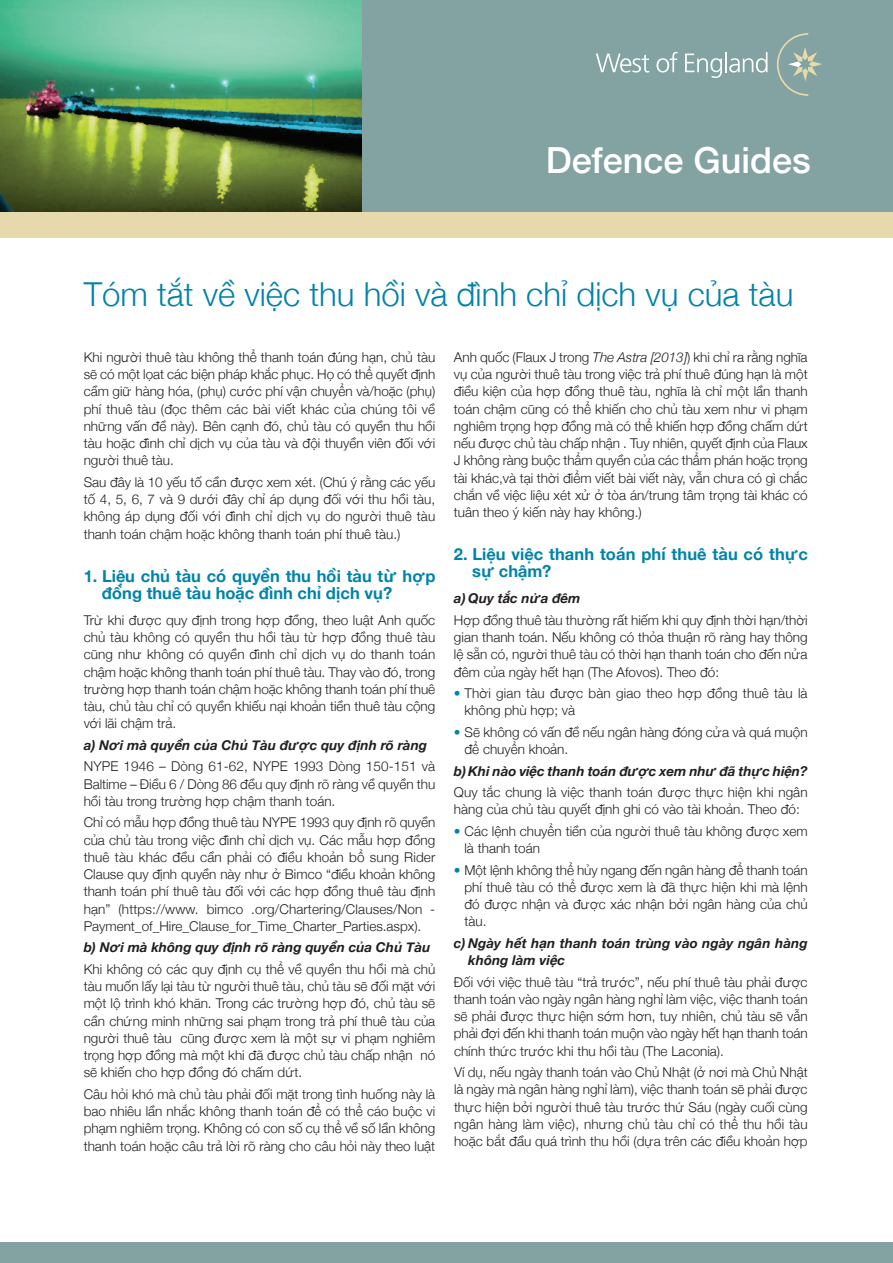
<style>
.page{position:relative;width:893px;height:1263px;background:#fff}
.page>*{position:absolute;margin:0;border:0;box-sizing:border-box;transform-origin:0 0}
.t1{font:500 36px "Helvetica Neue";color:#fff}
.t2{font:300 33px "Helvetica Neue";color:#0083a9}
.t3{font:700 16.5px/17.2px "Helvetica Neue";color:#0083a9}
.t4{font:300 13.5px/17.2px "Helvetica Neue";color:#231f20;text-align:justify}
.t5{font:italic 700 13.5px/17.2px "Helvetica Neue";color:#231f20}
.s1{font-style:italic}
.s2{color:#0083a9}
</style>
<div class="page">
<div style="left:0;top:1242px;width:893px;height:21px;background:#83a2a2"></div>
<div style="left:0;top:0;width:893px;height:218px;background:#83a2a2"></div>
<img style="left:0;top:0;width:361px;height:213px">
<svg style="left:777px;top:33px;width:45px;height:63px"></svg>
<svg style="left:596px;top:54px;width:53px;height:19px"></svg>
<svg style="left:656px;top:52px;width:22px;height:21px"></svg>
<svg style="left:685px;top:54px;width:37px;height:24px"></svg>
<hr style="left:725px;top:52px;width:2px;height:20px;background:#fff">
<svg style="left:729px;top:52px;width:38px;height:21px"></svg>
<div style="left:0;top:213px;width:893px;height:25px;background:#e6daac"></div>
<h1 class="t1" style="left:546px;top:138px;width:267px">Defence Guides</h1>
<h2 class="t2" style="left:84px;top:274px;width:711px">Tóm tắt về việc thu hồi và đình chỉ dịch vụ của tàu</h2>
<p class="t4" style="left:84px;top:348px;width:353px">Khi người thuê tàu không thể thanh toán đúng hạn, chủ tàu sẽ có một lọat các biện pháp khắc phục. Họ có thể quyết định cầm giữ hàng hóa, (phụ) cước phí vận chuyển và/hoặc (phụ) phí thuê tàu (đọc thêm các bài viết khác của chúng tôi về những vấn đề này). Bên cạnh đó, chủ tàu có quyền thu hồi tàu hoặc đình chỉ dịch vụ của tàu và đội thuyền viên đối với người thuê tàu.</p>
<p class="t4" style="left:84px;top:473px;width:353px">Sau đây là 10 yếu tố cần được xem xét. (Chú ý rằng các yếu tố 4, 5, 6, 7 và 9 dưới đây chỉ áp dụng đối với thu hồi tàu, không áp dụng đối với đình chỉ dịch vụ do người thuê tàu thanh toán chậm hoặc không thanh toán phí thuê tàu.)</p>
<p class="t3" style="left:102px;top:567px;width:335px;text-indent:-18px">1. Liệu chủ tàu có quyền thu hồi tàu từ hợp đồng thuê tàu hoặc đình chỉ dịch vụ?</p>
<p class="t4" style="left:84px;top:611px;width:353px">Trừ khi được quy định trong hợp đồng, theo luật Anh quốc chủ tàu không có quyền thu hồi tàu từ hợp đồng thuê tàu cũng như không có quyền đình chỉ dịch vụ do thanh toán chậm hoặc không thanh toán phí thuê tàu. Thay vào đó, trong trường hợp thanh toán chậm hoặc không thanh toán phí thuê tàu, chủ tàu chỉ có quyền khiếu nại khoản tiền thuê tàu cộng với lãi chậm trả.</p>
<p class="t5" style="left:84px;top:736px;width:345px">a) Nơi mà quyền của Chủ Tàu được quy định rõ ràng</p>
<p class="t4" style="left:84px;top:757px;width:353px">NYPE 1946 – Dòng 61-62, NYPE 1993 Dòng 150-151 và Baltime – Điều 6 / Dòng 86 đều quy định rõ ràng về quyền thu hồi tàu trong trường hợp chậm thanh toán.</p>
<p class="t4" style="left:84px;top:813px;width:353px">Chỉ có mẫu hợp đồng thuê tàu NYPE 1993 quy định rõ quyền của chủ tàu trong việc đình chỉ dịch vụ. Các mẫu hợp đồng thuê tàu khác đều cần phải có điều khoản bổ sung Rider Clause quy định quyền này như ở Bimco “điều khoản không thanh toán phí thuê tàu đối với các hợp đồng thuê tàu định hạn” (https://www. bimco .org/Chartering/Clauses/Non - Payment_of_Hire_Clause_for_Time_Charter_Parties.aspx).</p>
<p class="t5" style="left:84px;top:938px;width:348px">b) Nơi mà không quy định rõ ràng quyền của Chủ Tàu</p>
<p class="t4" style="left:84px;top:960px;width:353px">Khi không có các quy định cụ thể về quyền thu hồi mà chủ tàu muốn lấy lại tàu từ người thuê tàu, chủ tàu sẽ đối mặt với một lộ trình khó khăn. Trong các trường hợp đó, chủ tàu sẽ cần chứng minh những sai phạm trong trả phí thuê tàu của người thuê tàu cũng được xem là một sự vi phạm nghiêm trọng hợp đồng mà một khi đã được chủ tàu chấp nhận nó sẽ khiến cho hợp đồng đó chấm dứt.</p>
<p class="t4" style="left:84px;top:1085px;width:353px">Câu hỏi khó mà chủ tàu phải đối mặt trong tình huống này là bao nhiêu lần nhắc không thanh toán để có thể cáo buộc vi phạm nghiêm trọng. Không có con số cụ thể về số lần không thanh toán hoặc câu trả lời rõ ràng cho câu hỏi này theo luật</p>
<p class="t4" style="left:454px;top:348px;width:355px">Anh quốc (Flaux J trong <span class="s1">The Astra [2013]</span>) khi chỉ ra rằng nghĩa vụ của người thuê tàu trong việc trả phí thuê đúng hạn là một điều kiện của hợp đồng thuê tàu, nghĩa là chỉ một lần thanh toán chậm cũng có thể khiến cho chủ tàu xem như vi phạm nghiêm trọng hợp đồng mà có thể khiến hợp đồng chấm dứt nếu được chủ tàu chấp nhận . Tuy nhiên, quyết định của Flaux J không ràng buộc thẩm quyền của các thẩm phán hoặc trọng tài khác,và tại thời điểm viết bài viết này, vẫn chưa có gì chắc chắn về việc liệu xét xử ở tòa án/trung tâm trọng tài khác có tuân theo ý kiến này hay không.)</p>
<p class="t3" style="left:472px;top:545px;width:337px;text-indent:-18px">2. Liệu việc thanh toán phí thuê tàu có thực sự chậm?</p>
<p class="t5" style="left:454px;top:589px;width:128px">a) Quy tắc nửa đêm</p>
<p class="t4" style="left:454px;top:611px;width:355px">Hợp đồng thuê tàu thường rất hiếm khi quy định thời hạn/thời gian thanh toán. Nếu không có thỏa thuận rõ ràng hay thông lệ sẵn có, người thuê tàu có thời hạn thanh toán cho đến nửa đêm của ngày hết hạn (The Afovos). Theo đó:</p>
<p class="t4" style="left:464px;top:684px;width:345px;text-indent:-10px"><span class="s2">•</span> Thời gian tàu được bàn giao theo hợp đồng thuê tàu là không phù hợp; và</p>
<p class="t4" style="left:464px;top:723px;width:345px;text-indent:-10px"><span class="s2">•</span> Sẽ không có vấn đề nếu ngân hàng đóng cửa và quá muộn để chuyển khoản.</p>
<p class="t5" style="left:454px;top:762px;width:355px">b) Khi nào việc thanh toán được xem như đã thực hiện?</p>
<p class="t4" style="left:454px;top:783px;width:355px">Quy tắc chung là việc thanh toán được thực hiện khi ngân hàng của chủ tàu quyết định ghi có vào tài khoản. Theo đó:</p>
<p class="t4" style="left:464px;top:822px;width:345px;text-indent:-10px"><span class="s2">•</span> Các lệnh chuyển tiền của người thuê tàu không được xem là thanh toán</p>
<p class="t4" style="left:464px;top:861px;width:345px;text-indent:-10px"><span class="s2">•</span> Một lệnh không thể hủy ngang đến ngân hàng để thanh toán phí thuê tàu có thể được xem là đã thực hiện khi mà lệnh đó được nhận và được xác nhận bởi ngân hàng của chủ tàu.</p>
<p class="t5" style="left:468px;top:934px;width:341px;text-indent:-14px">c) Ngày hết hạn thanh toán trùng vào ngày ngân hàng không làm việc</p>
<p class="t4" style="left:454px;top:973px;width:355px">Đối với việc thuê tàu “trả trước”, nếu phí thuê tàu phải được thanh toán vào ngày ngân hàng nghỉ làm việc, việc thanh toán sẽ phải được thực hiện sớm hơn, tuy nhiên, chủ tàu sẽ vẫn phải đợi đến khi thanh toán muộn vào ngày hết hạn thanh toán chính thức trước khi thu hồi tàu (The Laconia).</p>
<p class="t4" style="left:454px;top:1063px;width:355px">Ví dụ, nếu ngày thanh toán vào Chủ Nhật (ở nơi mà Chủ Nhật là ngày mà ngân hàng nghỉ làm), việc thanh toán sẽ phải được thực hiện bởi người thuê tàu trước thứ Sáu (ngày cuối cùng ngân hàng làm việc), nhưng chủ tàu chỉ có thể thu hồi tàu hoặc bắt đầu quá trình thu hồi (dựa trên các điều khoản hợp</p>
</div>
